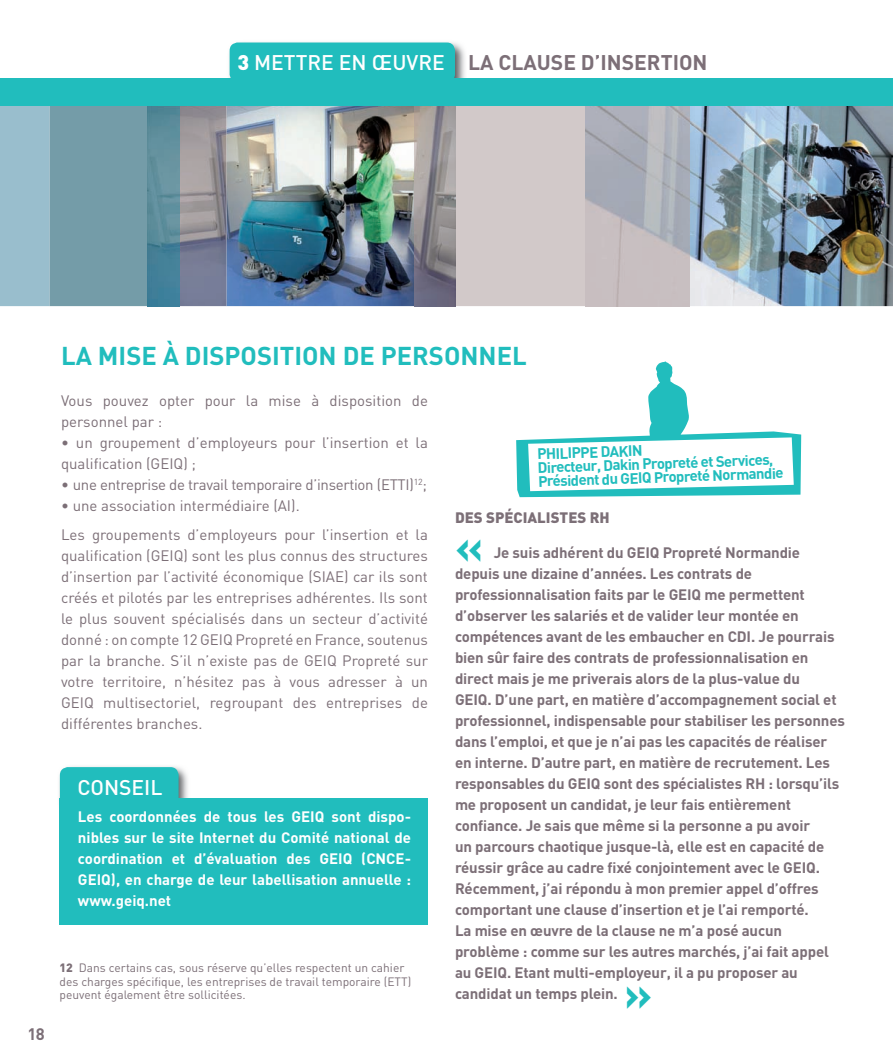
<style>
.page{position:relative;width:893px;height:1063px;background:#fff}
.page>*{position:absolute;margin:0;border:0;box-sizing:border-box;transform-origin:0 0}
.t1{font:700 45px "DIN";color:#21bdbd}
.t2{font:700 25.5px "DIN";color:#21bdbd}
.t3{font:700 21px "DIN";color:#7c6f77}
.t4{font:500 21px "DIN";color:#fff}
.t5{font:700 16.5px "DIN";color:#7c6f77}
.t6{font:700 15px/21px "DIN";letter-spacing:-.01em;color:#7c6f77}
.t7{font:15px/21px "DIN";color:#7c6f77}
.t8{font:700 15px/21px "DIN";color:#fff;text-align:justify}
.t9{font:700 15px/13.6px "DIN";color:#21bdbd}
.t10{font:15px "DIN";letter-spacing:-.02em;color:#7c6f77}
.t11{font:900 15px "DIN";color:#7c6f77}
.t12{font:12px/13.5px "DIN";color:#7c6f77}
.s1{font-weight:900;color:#fff}
.s2{font-weight:500;color:#fff}
.s3{font-weight:900}
</style>
<div class="page">
<img style="left:690px;top:105px;width:203px;height:201px">
<img style="left:226px;top:105px;width:189px;height:201px">
<div style="left:455px;top:105px;width:130px;height:201px;background:#d2c9c9"></div>
<img style="left:585px;top:105px;width:105px;height:201px">
<img style="left:415px;top:105px;width:40px;height:201px">
<img style="left:179px;top:105px;width:47px;height:201px">
<svg style="left:0;top:105px;width:147px;height:201px;background:#82a9b6"></svg>
<img style="left:147px;top:105px;width:32px;height:201px">
<img style="left:229px;top:42px;width:236px;height:36px">
<div style="left:230px;top:43px;width:225px;height:39px;background:#21bdbd;border-radius:8px"></div>
<div style="left:0;top:78px;width:893px;height:27px;background:#21bdbd"></div>
<img style="left:59px;top:766px;width:129px;height:52px">
<div style="left:60px;top:767px;width:119px;height:40px;background:#21bdbd;border-radius:8px"></div>
<div style="left:60px;top:798px;width:368px;height:126px;background:#21bdbd"></div>
<svg style="left:516px;top:361px;width:285px;height:136px"></svg>
<h3 class="t3" style="left:237px;top:49px;width:472px"><span class="s1">3</span> <span class="s2">METTRE EN ŒUVRE</span> LA CLAUSE D’INSERTION</h3>
<p class="t5" style="left:28px;top:1024px;width:19px">18</p>
<h2 class="t2" style="left:61px;top:339px;width:467px">LA MISE À DISPOSITION DE PERSONNEL</h2>
<p class="t7" style="left:61px;top:389px;width:368px">Vous pouvez opter pour la mise à disposition de personnel par :</p>
<p class="t7" style="left:61px;top:431px;width:368px">• un groupement d’employeurs pour l’insertion et la qualification (GEIQ) ;</p>
<p class="t10" style="left:61px;top:475px;width:367px">• une entreprise de travail temporaire d’insertion (ETTI)<sup>12</sup>;</p>
<p class="t7" style="left:61px;top:490px;width:368px;line-height:29.5px">• une association intermédiaire (AI).<br>Les groupements d’employeurs pour l’insertion et la</p>
<p class="t7" style="left:61px;top:545px;width:368px;text-align:justify">qualification (GEIQ) sont les plus connus des structures d’insertion par l’activité économique (SIAE) car ils sont créés et pilotés par les entreprises adhérentes. Ils sont le plus souvent spécialisés dans un secteur d’activité donné : on compte 12 GEIQ Propreté en France, soutenus par la branche. S’il n’existe pas de GEIQ Propreté sur votre territoire, n’hésitez pas à vous adresser à un GEIQ multisectoriel, regroupant des entreprises de différentes branches.</p>
<p class="t9" style="left:537px;top:446px;width:247px;rotate:-2deg">PHILIPPE DAKIN<br>Directeur, Dakin Propreté et Services,<br>Président du GEIQ Propreté Normandie</p>
<p class="t11" style="left:455px;top:507px;width:156px">DES SPÉCIALISTES RH</p>
<h1 class="t1" style="left:455px;top:517px;width:30px">«</h1>
<p class="t6" style="left:455px;top:541px;width:391px;text-indent:39px">Je suis adhérent du GEIQ Propreté Normandie depuis une dizaine d’années. Les contrats de professionnalisation faits par le GEIQ me permettent d’observer les salariés et de valider leur montée en compétences avant de les embaucher en CDI. Je pourrais bien sûr faire des contrats de professionnalisation en direct mais je me priverais alors de la plus-value du<br>GEIQ. D’une part, en matière d’accompagnement social et professionnel, indispensable pour stabiliser les personnes dans l’emploi, et que je n’ai pas les capacités de réaliser en interne. D’autre part, en matière de recrutement. Les responsables du GEIQ sont des spécialistes RH : lorsqu’ils me proposent un candidat, je leur fais entièrement confiance. Je sais que même si la personne a pu avoir<br>un parcours chaotique jusque-là, elle est en capacité de réussir grâce au cadre fixé conjointement avec le GEIQ.<br>Récemment, j’ai répondu à mon premier appel d’offres comportant une clause d’insertion et je l’ai remporté.<br>La mise en œuvre de la clause ne m’a posé aucun problème : comme sur les autres marchés, j’ai fait appel au GEIQ. Etant multi-employeur, il a pu proposer au candidat un temps plein.</p>
<h3 class="t4" style="left:77px;top:774px;width:87px">CONSEIL</h3>
<p class="t8" style="left:78px;top:805px;width:335px">Les coordonnées de tous les GEIQ sont dispo&shy;nibles sur le site Internet du Comité national de coordination et d’évaluation des GEIQ (CNCE-GEIQ), en charge de leur labellisation annuelle : www.geiq.net</p>
<p class="t12" style="left:60px;top:961px;width:353px"><span class="s3">12</span> Dans certains cas, sous réserve qu’elles respectent un cahier des charges spécifique, les entreprises de travail temporaire (ETT) peuvent également être sollicitées.</p>
<h1 class="t1" style="left:624px;top:964px;width:30px">»</h1>
</div>
